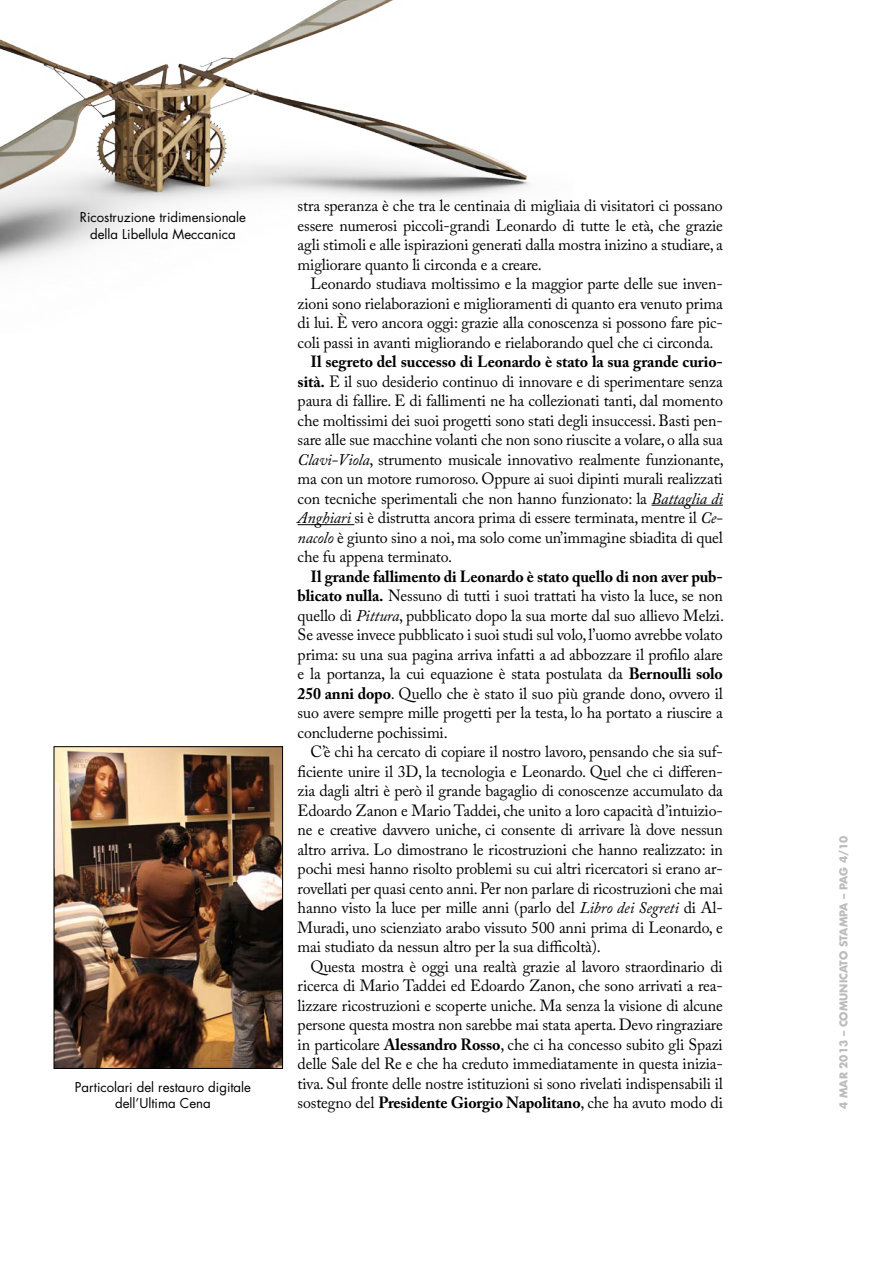
<style>
.page{position:relative;width:893px;height:1263px;background:#fff}
.page>*{position:absolute;margin:0;border:0;box-sizing:border-box;transform-origin:0 0}
.t1{font:16.2px/19.5px "Adobe Caslon Pro";letter-spacing:-.01em;color:#000;text-align:justify}
.t2{font:13.2px/16.5px "Futura LT";color:#000;text-align:center}
.t3{font:700 10.5px "Futura LT";color:#bcbcbc}
.s1{font-weight:700}
.s2{font-style:italic}
</style>
<div class="page">
<img style="left:0;top:0;width:530px;height:267px">
<img style="left:56px;top:748px;width:225px;height:319px">
<div style="left:54px;top:746px;width:229px;height:323px;border:1px solid #000"></div>
<hr style="left:652px;top:505px;width:71px;height:1px;background:#000">
<hr style="left:298px;top:524px;width:56px;height:1px;background:#000">
<p class="t2" style="left:80px;top:209px;width:168px">Ricostruzione tridimensionale della Libellula Meccanica</p>
<p class="t2" style="left:75px;top:1079px;width:178px">Particolari del restauro digitale dell’Ultima Cena</p>
<p class="t1" style="left:298px;top:196px;width:427px">stra speranza è che tra le centinaia di migliaia di visitatori ci possano essere numerosi piccoli-grandi Leonardo di tutte le età, che grazie agli stimoli e alle ispirazioni generati dalla mostra inizino a studiare, a migliorare quanto li circonda e a creare.</p>
<p class="t1" style="left:298px;top:274px;width:427px;text-indent:13px">Leonardo studiava moltissimo e la maggior parte delle sue inven&shy;zioni sono rielaborazioni e miglioramenti di quanto era venuto prima di lui. È vero ancora oggi: grazie alla conoscenza si possono fare pic&shy;coli passi in avanti migliorando e rielaborando quel che ci circonda.</p>
<p class="t1" style="left:298px;top:352px;width:428px;text-indent:13px"><span class="s1">Il segreto del successo di Leonardo è stato la sua grande curio&shy;sità.</span> E il suo desiderio continuo di innovare e di sperimentare senza paura di fallire. E di fallimenti ne ha collezionati tanti, dal momento che moltissimi dei suoi progetti sono stati degli insuccessi. Basti pen&shy;sare alle sue macchine volanti che non sono riuscite a volare, o alla sua <span class="s2">Clavi-Viola</span>, strumento musicale innovativo realmente funzionante, ma con un motore rumoroso. Oppure ai suoi dipinti murali realizzati con tecniche sperimentali che non hanno funzionato: la <span class="s2">Battaglia di Anghiari</span> si è distrutta ancora prima di essere terminata, mentre il <span class="s2">Ce&shy;nacolo</span> è giunto sino a noi, ma solo come un’immagine sbiadita di quel che fu appena terminato.</p>
<p class="t1" style="left:298px;top:566px;width:428px;text-indent:13px"><span class="s1">Il grande fallimento di Leonardo è stato quello di non aver pub&shy;blicato nulla.</span> Nessuno di tutti i suoi trattati ha visto la luce, se non quello di <span class="s2">Pittura</span>, pubblicato dopo la sua morte dal suo allievo Melzi.<br>Se avesse invece pubblicato i suoi studi sul volo, l’uomo avrebbe volato prima: su una sua pagina arriva infatti a ad abbozzare il profilo alare e la portanza, la cui equazione è stata postulata da <span class="s1">Bernoulli solo 250 anni dopo</span>. Quello che è stato il suo più grande dono, ovvero il suo avere sempre mille progetti per la testa, lo ha portato a riuscire a concluderne pochissimi.</p>
<p class="t1" style="left:298px;top:742px;width:427px;text-indent:13px">C’è chi ha cercato di copiare il nostro lavoro, pensando che sia suf&shy;ficiente unire il 3D, la tecnologia e Leonardo. Quel che ci differen&shy;zia dagli altri è però il grande bagaglio di conoscenze accumulato da Edoardo Zanon e Mario Taddei, che unito a loro capacità d’intuizio&shy;ne e creative davvero uniche, ci consente di arrivare là dove nessun altro arriva. Lo dimostrano le ricostruzioni che hanno realizzato: in pochi mesi hanno risolto problemi su cui altri ricercatori si erano ar&shy;rovellati per quasi cento anni. Per non parlare di ricostruzioni che mai hanno visto la luce per mille anni (parlo del <span class="s2">Libro dei Segreti</span> di Al-Muradi, uno scienziato arabo vissuto 500 anni prima di Leonardo, e mai studiato da nessun altro per la sua difficoltà).</p>
<p class="t1" style="left:298px;top:956px;width:427px;text-indent:13px">Questa mostra è oggi una realtà grazie al lavoro straordinario di ricerca di Mario Taddei ed Edoardo Zanon, che sono arrivati a rea&shy;lizzare ricostruzioni e scoperte uniche. Ma senza la visione di alcune persone questa mostra non sarebbe mai stata aperta. Devo ringraziare in particolare <span class="s1">Alessandro Rosso</span>, che ci ha concesso subito gli Spazi delle Sale del Re e che ha creduto immediatamente in questa inizia&shy;tiva. Sul fronte delle nostre istituzioni si sono rivelati indispensabili il sostegno del <span class="s1">Presidente Giorgio Napolitano</span>, che ha avuto modo di</p>
<p class="t3" style="left:836px;top:1109px;width:274px;rotate:-90deg">4 Mar 2013 – Comunicato stampa – pag 4/10</p>
</div>
